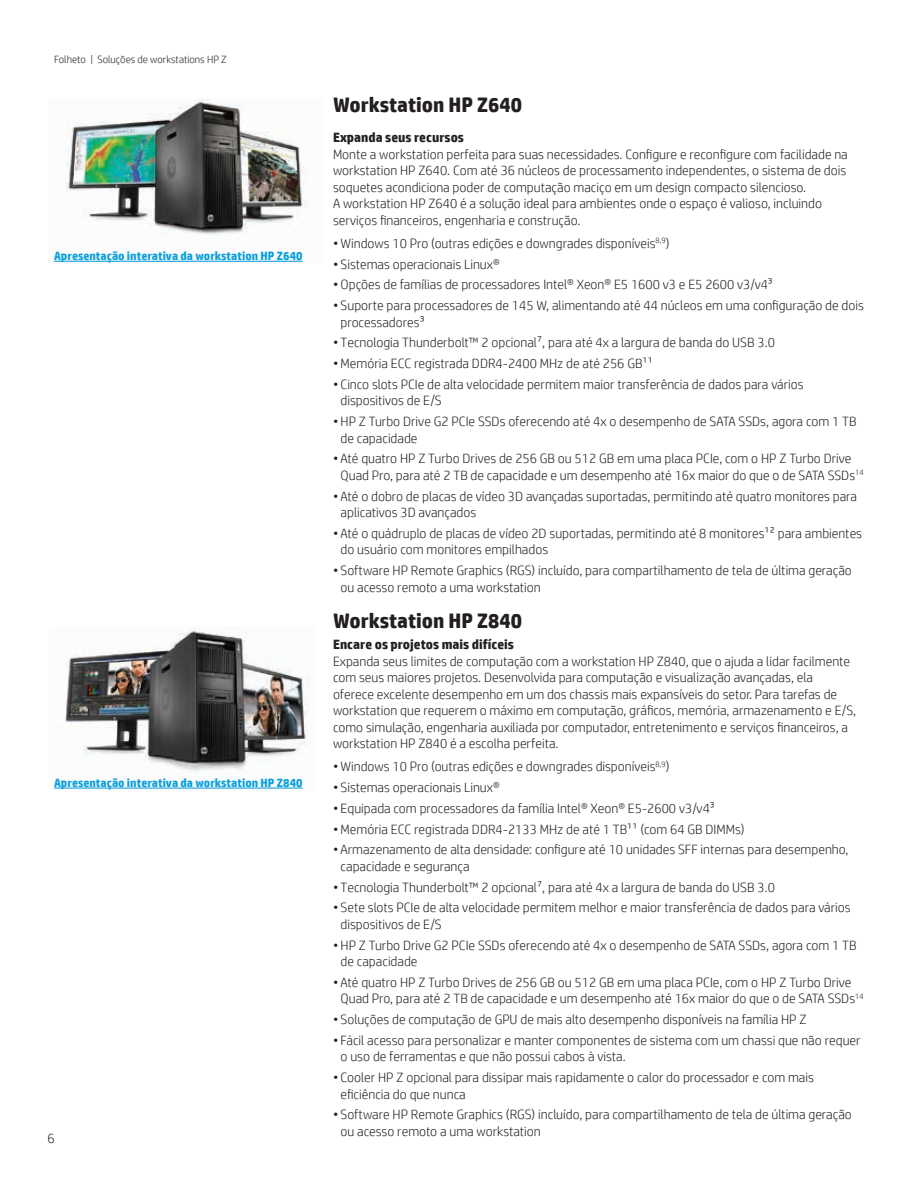
<style>
.page{position:relative;width:918px;height:1188px;background:#fff}
.page>*{position:absolute;margin:0;border:0;box-sizing:border-box;transform-origin:0 0}
.Bullet{font:700 21px "HP Simplified";color:#231f20}
.Subhead_14_16_bold_b{font:700 21px "HP Simplified";color:#231f20}
.Body_before_bullet{font:300 13.5px/16.5px "HP Simplified";color:#231f20}
.Body_header_bold{font:700 13.5px "HP Simplified";color:#231f20}
.Body_last{font:700 13.5px "HP Simplified";color:#231f20}
.Body{font:300 13.5px "HP Simplified";color:#231f20}
.Sidebar_header{font:700 12px "HP Simplified";color:#0ca0dd}
.Title_descriptor{font:300 10.5px "HP Simplified";color:#231f20}
</style>
<div class="page">
<img style="left:54px;top:628px;width:254px;height:160px">
<hr style="left:54px;top:788px;width:249px;height:1px;background:#0ca0dd">
<img style="left:54px;top:98px;width:254px;height:163px">
<hr style="left:54px;top:261px;width:249px;height:1px;background:#0ca0dd">
<p class="Title_descriptor" style="left:54px;top:53px;width:174px">Folheto | Soluções de workstations HP Z</p>
<p class="Sidebar_header" style="left:54px;top:249px;width:250px">Apresentação interativa da workstation HP Z640</p>
<p class="Sidebar_header" style="left:54px;top:776px;width:250px">Apresentação interativa da workstation HP Z840</p>
<p class="Body" style="left:48px;top:1130px;width:9px">6</p>
<p class="Bullet" style="left:333px;top:92px;width:191px">Workstation HP Z640</p>
<p class="Body_last" style="left:333px;top:129px;width:133px">Expanda seus recursos</p>
<p class="Body_before_bullet" style="left:333px;top:145px;width:516px">Monte a workstation perfeita para suas necessidades. Configure e reconfigure com facilidade na workstation HP Z640. Com até 36 núcleos de processamento independentes, o sistema de dois soquetes acondiciona poder de computação maciço em um design compacto silencioso.<br>A workstation HP Z640 é a solução ideal para ambientes onde o espaço é valioso, incluindo serviços financeiros, engenharia e construção.</p>
<p class="Body_before_bullet" style="left:333px;top:235px;width:338px">• Windows 10 Pro (outras edições e downgrades disponíveis<sup>8,9</sup>)</p>
<p class="Body_before_bullet" style="left:333px;top:255px;width:168px">• Sistemas operacionais Linux®</p>
<p class="Body_before_bullet" style="left:333px;top:276px;width:442px">• Opções de famílias de processadores Intel® Xeon® E5 1600 v3 e E5 2600 v3/v43</p>
<p class="Body_before_bullet" style="left:341px;top:297px;width:525px;text-indent:-8px">• Suporte para processadores de 145 W, alimentando até 44 núcleos em uma configuração de dois processadores3</p>
<p class="Body_before_bullet" style="left:333px;top:334px;width:443px">• Tecnologia Thunderbolt™ 2 opcional7, para até 4x a largura de banda do USB 3.0</p>
<p class="Body_before_bullet" style="left:333px;top:355px;width:321px">• Memória ECC registrada DDR4-2400 MHz de até 256 GB11</p>
<p class="Body_before_bullet" style="left:341px;top:376px;width:465px;text-indent:-8px">• Cinco slots PCIe de alta velocidade permitem maior transferência de dados para vários dispositivos de E/S</p>
<p class="Body_before_bullet" style="left:341px;top:413px;width:517px;text-indent:-8px">• HP Z Turbo Drive G2 PCIe SSDs oferecendo até 4x o desempenho de SATA SSDs, agora com 1 TB de capacidade</p>
<p class="Body_before_bullet" style="left:341px;top:450px;width:525px;text-indent:-8px">• Até quatro HP Z Turbo Drives de 256 GB ou 512 GB em uma placa PCIe, com o HP Z Turbo Drive<br>Quad Pro, para até 2 TB de capacidade e um desempenho até 16x maior do que o de SATA SSDs<sup>14</sup></p>
<p class="Body_before_bullet" style="left:341px;top:488px;width:518px;text-indent:-8px">• Até o dobro de placas de vídeo 3D avançadas suportadas, permitindo até quatro monitores para aplicativos 3D avançados</p>
<p class="Body_before_bullet" style="left:341px;top:525px;width:523px;text-indent:-8px">• Até o quádruplo de placas de vídeo 2D suportadas, permitindo até 8 monitores12 para ambientes do usuário com monitores empilhados</p>
<p class="Body_before_bullet" style="left:341px;top:562px;width:513px;text-indent:-8px">• Software HP Remote Graphics (RGS) incluído, para compartilhamento de tela de última geração ou acesso remoto a uma workstation</p>
<p class="Subhead_14_16_bold_b" style="left:333px;top:609px;width:191px">Workstation HP Z840</p>
<p class="Body_header_bold" style="left:333px;top:637px;width:182px">Encare os projetos mais difíceis</p>
<p class="Body_before_bullet" style="left:333px;top:653px;width:525px">Expanda seus limites de computação com a workstation HP Z840, que o ajuda a lidar facilmente com seus maiores projetos. Desenvolvida para computação e visualização avançadas, ela oferece excelente desempenho em um dos chassis mais expansíveis do setor. Para tarefas de workstation que requerem o máximo em computação, gráficos, memória, armazenamento e E/S, como simulação, engenharia auxiliada por computador, entretenimento e serviços financeiros, a workstation HP Z840 é a escolha perfeita.</p>
<p class="Body_before_bullet" style="left:333px;top:758px;width:338px">• Windows 10 Pro (outras edições e downgrades disponíveis<sup>8,9</sup>)</p>
<p class="Body_before_bullet" style="left:333px;top:779px;width:168px">• Sistemas operacionais Linux®</p>
<p class="Body_before_bullet" style="left:333px;top:800px;width:384px">• Equipada com processadores da família Intel® Xeon® E5-2600 v3/v43</p>
<p class="Body_before_bullet" style="left:333px;top:821px;width:413px">• Memória ECC registrada DDR4-2133 MHz de até 1 TB11 (com 64 GB DIMMs)</p>
<p class="Body_before_bullet" style="left:341px;top:841px;width:509px;text-indent:-8px">• Armazenamento de alta densidade: configure até 10 unidades SFF internas para desempenho, capacidade e segurança</p>
<p class="Body_before_bullet" style="left:333px;top:879px;width:443px">• Tecnologia Thunderbolt™ 2 opcional7, para até 4x a largura de banda do USB 3.0</p>
<p class="Body_before_bullet" style="left:341px;top:899px;width:512px;text-indent:-8px">• Sete slots PCIe de alta velocidade permitem melhor e maior transferência de dados para vários dispositivos de E/S</p>
<p class="Body_before_bullet" style="left:341px;top:937px;width:517px;text-indent:-8px">• HP Z Turbo Drive G2 PCIe SSDs oferecendo até 4x o desempenho de SATA SSDs, agora com 1 TB de capacidade</p>
<p class="Body_before_bullet" style="left:341px;top:974px;width:525px;text-indent:-8px">• Até quatro HP Z Turbo Drives de 256 GB ou 512 GB em uma placa PCIe, com o HP Z Turbo Drive<br>Quad Pro, para até 2 TB de capacidade e um desempenho até 16x maior do que o de SATA SSDs<sup>14</sup></p>
<p class="Body_before_bullet" style="left:333px;top:1011px;width:475px">• Soluções de computação de GPU de mais alto desempenho disponíveis na família HP Z</p>
<p class="Body_before_bullet" style="left:341px;top:1032px;width:522px;text-indent:-8px">• Fácil acesso para personalizar e manter componentes de sistema com um chassi que não requer o uso de ferramentas e que não possui cabos à vista.</p>
<p class="Body_before_bullet" style="left:341px;top:1069px;width:475px;text-indent:-8px">• Cooler HP Z opcional para dissipar mais rapidamente o calor do processador e com mais eficiência do que nunca</p>
<p class="Body_before_bullet" style="left:341px;top:1106px;width:513px;text-indent:-8px">• Software HP Remote Graphics (RGS) incluído, para compartilhamento de tela de última geração ou acesso remoto a uma workstation</p>
</div>
